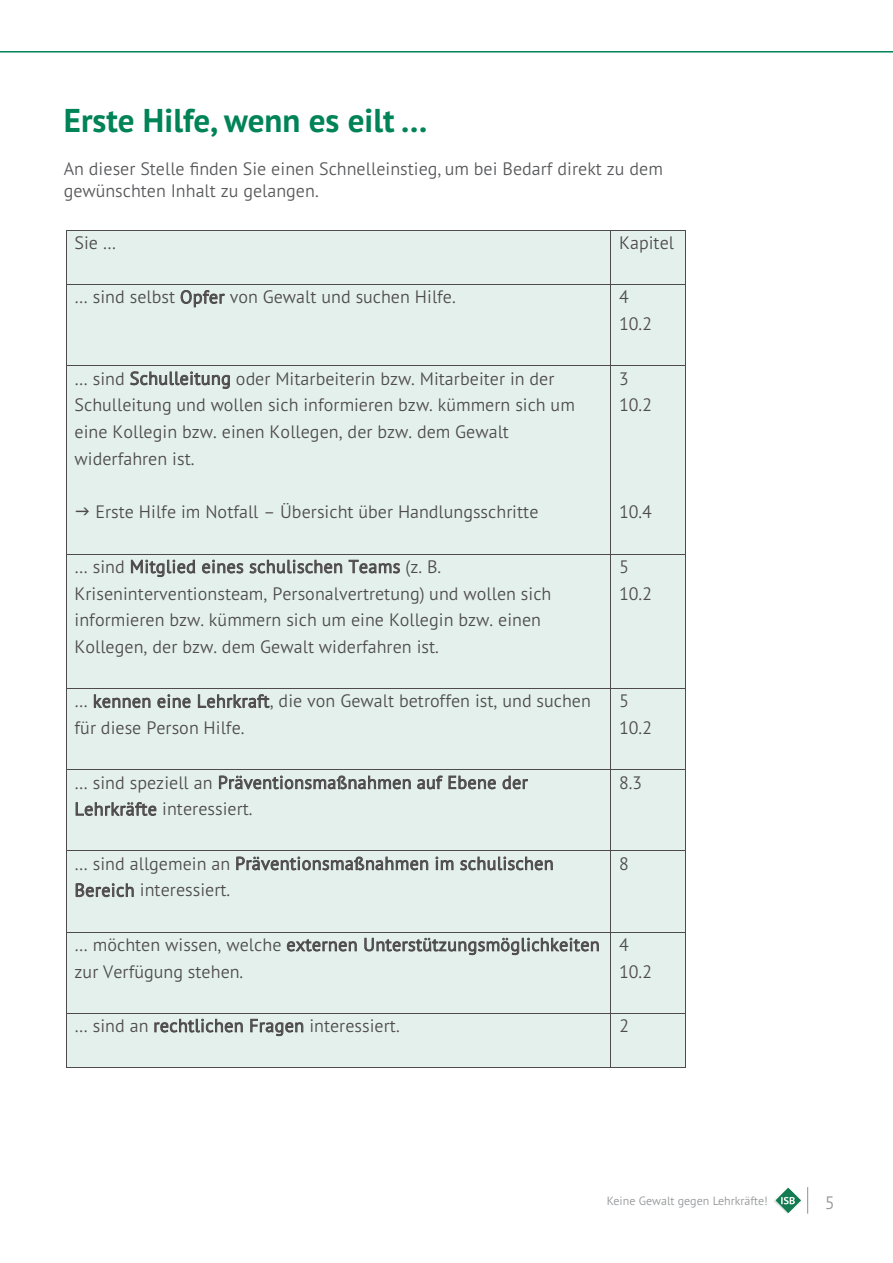
<style>
.page{position:relative;width:893px;height:1263px;background:#fff}
.page>*{position:absolute;margin:0;border:0;box-sizing:border-box;transform-origin:0 0}
.t1{font:700 33px "PT Sans Pro";color:#008356}
.t2{font:300 18px/26.8px "PT Sans Pro";color:#231f20}
.t3{font:300 18px "PT Sans Pro";color:#57585a}
.t4{font:300 18px "PT Sans Pro";color:#939598}
.t5{font:300 12px "PT Sans Pro";color:#939598}
</style>
<div class="page">
<svg style="left:774px;top:1187px;width:34px;height:27px"></svg>
<hr style="left:0;top:51px;width:893px;height:2px;background:#008356">
<div style="left:66px;top:230px;width:620px;height:838px;background:#ddede7"></div>
<hr style="left:67px;top:230px;width:544px;height:1px;background:#231f20">
<hr style="left:611px;top:230px;width:74px;height:1px;background:#231f20">
<hr style="left:66px;top:231px;width:1px;height:53px;background:#231f20">
<hr style="left:611px;top:231px;width:1px;height:53px;background:#231f20">
<hr style="left:685px;top:231px;width:1px;height:53px;background:#231f20">
<hr style="left:67px;top:284px;width:544px;height:1px;background:#231f20">
<hr style="left:611px;top:284px;width:74px;height:1px;background:#231f20">
<hr style="left:66px;top:285px;width:1px;height:80px;background:#231f20">
<hr style="left:611px;top:285px;width:1px;height:80px;background:#231f20">
<hr style="left:685px;top:285px;width:1px;height:80px;background:#231f20">
<hr style="left:67px;top:365px;width:544px;height:1px;background:#231f20">
<hr style="left:611px;top:365px;width:74px;height:1px;background:#231f20">
<hr style="left:66px;top:366px;width:1px;height:188px;background:#231f20">
<hr style="left:611px;top:366px;width:1px;height:188px;background:#231f20">
<hr style="left:685px;top:366px;width:1px;height:188px;background:#231f20">
<hr style="left:67px;top:554px;width:544px;height:1px;background:#231f20">
<hr style="left:611px;top:554px;width:74px;height:1px;background:#231f20">
<hr style="left:66px;top:554px;width:1px;height:134px;background:#231f20">
<hr style="left:611px;top:554px;width:1px;height:134px;background:#231f20">
<hr style="left:685px;top:554px;width:1px;height:134px;background:#231f20">
<hr style="left:67px;top:688px;width:544px;height:1px;background:#231f20">
<hr style="left:611px;top:688px;width:74px;height:1px;background:#231f20">
<hr style="left:66px;top:689px;width:1px;height:80px;background:#231f20">
<hr style="left:611px;top:689px;width:1px;height:80px;background:#231f20">
<hr style="left:685px;top:689px;width:1px;height:80px;background:#231f20">
<hr style="left:67px;top:769px;width:544px;height:1px;background:#231f20">
<hr style="left:611px;top:769px;width:74px;height:1px;background:#231f20">
<hr style="left:66px;top:770px;width:1px;height:80px;background:#231f20">
<hr style="left:611px;top:770px;width:1px;height:80px;background:#231f20">
<hr style="left:685px;top:770px;width:1px;height:80px;background:#231f20">
<hr style="left:67px;top:850px;width:544px;height:1px;background:#231f20">
<hr style="left:611px;top:850px;width:74px;height:1px;background:#231f20">
<hr style="left:66px;top:851px;width:1px;height:81px;background:#231f20">
<hr style="left:611px;top:851px;width:1px;height:81px;background:#231f20">
<hr style="left:685px;top:851px;width:1px;height:81px;background:#231f20">
<hr style="left:67px;top:932px;width:544px;height:1px;background:#231f20">
<hr style="left:611px;top:932px;width:74px;height:1px;background:#231f20">
<hr style="left:66px;top:932px;width:1px;height:81px;background:#231f20">
<hr style="left:611px;top:932px;width:1px;height:81px;background:#231f20">
<hr style="left:685px;top:932px;width:1px;height:81px;background:#231f20">
<hr style="left:67px;top:1013px;width:544px;height:1px;background:#231f20">
<hr style="left:611px;top:1013px;width:74px;height:1px;background:#231f20">
<hr style="left:66px;top:1013px;width:1px;height:54px;background:#231f20">
<hr style="left:67px;top:1067px;width:544px;height:1px;background:#231f20">
<hr style="left:611px;top:1013px;width:1px;height:54px;background:#231f20">
<hr style="left:611px;top:1067px;width:74px;height:1px;background:#231f20">
<hr style="left:685px;top:1013px;width:1px;height:54px;background:#231f20">
<p class="t1" style="left:64px;top:98px;width:365px">Erste Hilfe, wenn es eilt …</p>
<p class="t3" style="left:64px;top:157px;width:601px">An dieser Stelle finden Sie einen Schnelleinstieg, um bei Bedarf direkt zu dem</p>
<p class="t3" style="left:64px;top:179px;width:256px">gewünschten Inhalt zu gelangen.</p>
<p class="t2" style="left:90px;top:148px;width:594px">An dieser Stelle finden Sie einen Schnelleistieg, um bei Bedarf direkt zu dem gewünschten Inhalt zu gelangen.</p>
<p class="t2" style="left:75px;top:229px;width:43px">Sie …</p>
<p class="t2" style="left:619px;top:229px;width:115px">Kapitel Seite</p>
<p class="t2" style="left:75px;top:283px;width:383px">… sind selbst Opfer von Gewalt und suchen Hilfe.</p>
<p class="t2" style="left:619px;top:283px;width:34px">4<br>10.2</p>
<p class="t2" style="left:75px;top:364px;width:502px">… sind Schulleitung oder Mitarbeiterin bzw. Mitarbeiter in der Schulleitung und wollen sich informieren bzw. kümmern sich um eine Kollegin bzw. einen Kollegen, der bzw. dem Gewalt widerfahren ist.</p>
<p class="t2" style="left:95px;top:498px;width:445px">Erste Hilfe im Notfall – Übersicht über Handlungsschritte</p>
<p class="t2" style="left:619px;top:364px;width:34px">3<br>10.2</p>
<p class="t2" style="left:619px;top:498px;width:34px">10.4</p>
<p class="t2" style="left:75px;top:553px;width:478px">… sind Mitglied eines schulischen Teams (z. B.<br>Kriseninterventionsteam, Personalvertretung) und wollen sich informieren bzw. kümmern sich um eine Kollegin bzw. einen Kollegen, der bzw. dem Gewalt widerfahren ist.</p>
<p class="t2" style="left:619px;top:552px;width:34px">5<br>10.2</p>
<p class="t2" style="left:75px;top:687px;width:518px">… kennen eine Lehrkraft, die von Gewalt betroffen ist, und suchen für diese Person Hilfe.</p>
<p class="t2" style="left:619px;top:687px;width:34px">5<br>10.2</p>
<p class="t2" style="left:75px;top:768px;width:455px">… sind speziell an Präventionsmaßnahmen auf Ebene der<br>Lehrkräfte interessiert.</p>
<p class="t2" style="left:619px;top:768px;width:25px">8.3</p>
<p class="t2" style="left:75px;top:849px;width:481px">… sind allgemein an Präventionsmaßnahmen im schulischen<br>Bereich interessiert.</p>
<p class="t2" style="left:619px;top:849px;width:11px">8</p>
<p class="t2" style="left:75px;top:930px;width:527px">… möchten wissen, welche externen Unterstützungsmöglichkeiten zur Verfügung stehen.</p>
<p class="t2" style="left:619px;top:930px;width:34px">4<br>10.2</p>
<p class="t2" style="left:75px;top:1011px;width:327px">… sind an rechtlichen Fragen interessiert.</p>
<p class="t2" style="left:619px;top:1011px;width:11px">2</p>
<p class="t5" style="left:607px;top:1193px;width:163px">Keine Gewalt gegen Lehrkräfte!</p>
<p class="t4" style="left:825px;top:1191px;width:11px">5</p>
</div>
